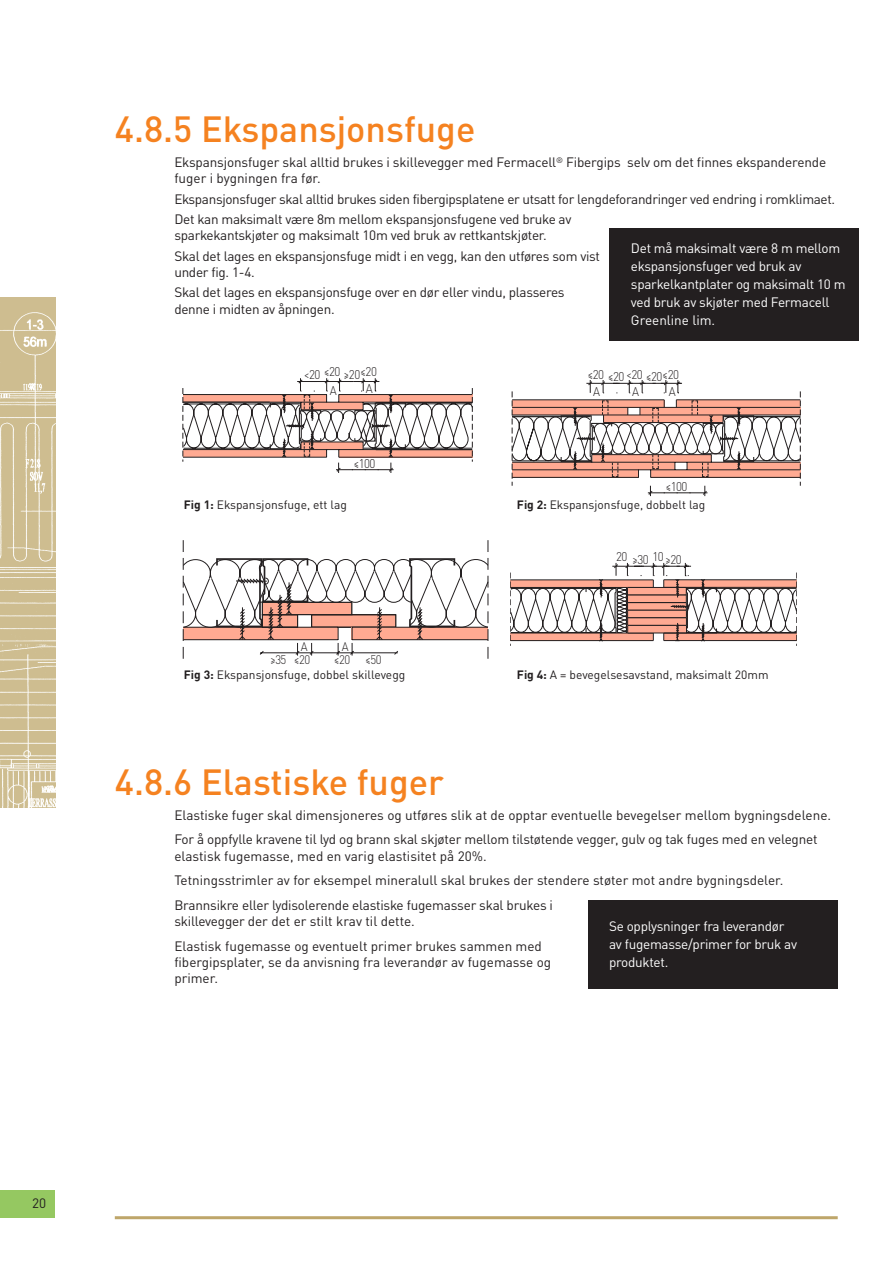
<style>
.page{position:relative;width:893px;height:1263px;background:#fff}
.page>*{position:absolute;margin:0;border:0;box-sizing:border-box;transform-origin:0 0}
.t1{font:500 36px "DINOT";color:#f58220}
.t2{font:13.5px/24.8px "DINOT";letter-spacing:-.015em;color:#231f20}
.t3{font:13.5px/18px "DINOT";letter-spacing:-.02em;color:#fff}
.t4{font:300 12.6px/17px "DINOT";letter-spacing:-.05em;color:#231f20;scale:.92 1}
.t5{font:300 12.45px "DINOT";letter-spacing:-.05em;color:#231f20;scale:.92 1}
.t6{font:300 12.3px "DIN Pro";letter-spacing:-.05em;color:#231f20;scale:.92 1}
.t7{font:12px "DINOT";color:#231f20}
.s1{font-weight:700}
</style>
<div class="page">
<hr style="left:115px;top:1216px;width:723px;height:3px;background:#bea66a">
<div style="left:0;top:1191px;width:54px;height:27px;background:#95c861"></div>
<img style="left:0;top:298px;width:55px;height:510px">
<div style="left:610px;top:228px;width:249px;height:112px;background:#231f20"></div>
<div style="left:588px;top:900px;width:249px;height:88px;background:#231f20"></div>
<svg style="left:183px;top:378px;width:290px;height:95px"></svg>
<svg style="left:512px;top:380px;width:289px;height:116px"></svg>
<svg style="left:510px;top:562px;width:287px;height:84px"></svg>
<svg style="left:183px;top:540px;width:306px;height:119px"></svg>
<h1 class="t1" style="left:115px;top:106px;width:362px">4.8.5 Ekspansjonsfuge</h1>
<p class="t2" style="left:174px;top:154px;width:653px;line-height:16.2px">Ekspansjonsfuger skal alltid brukes i skillevegger med Fermacell<sup>®</sup> Fibergips selv om det finnes ekspanderende fuger i bygningen fra før.</p>
<p class="t2" style="left:174px;top:188px;width:662px;line-height:20.4px">Ekspansjonsfuger skal alltid brukes siden fibergipsplatene er utsatt for lengdeforandringer ved endring i romklimaet.<br>Det kan maksimalt være 8m mellom ekspansjonsfugene ved bruke av</p>
<p class="t2" style="left:174px;top:225px;width:427px;line-height:20.4px">sparkekantskjøter og maksimalt 10m ved bruk av rettkantskjøter.<br>Skal det lages en ekspansjonsfuge midt i en vegg, kan den utføres som vist</p>
<p class="t2" style="left:174px;top:262px;width:392px;line-height:20.4px">under fig. 1-4.<br>Skal det lages en ekspansjonsfuge over en dør eller vindu, plasseres</p>
<p class="t2" style="left:174px;top:296px;width:162px">denne i midten av åpningen.</p>
<p class="t3" style="left:631px;top:239px;width:216px">Det må maksimalt være 8 m mellom ekspansjonsfuger ved bruk av sparkelkantplater og maksimalt 10 m ved bruk av skjøter med Fermacell<br>Greenline lim.</p>
<p class="t4" style="left:330px;top:364px;width:53px;text-indent:-26px">&lt;20 ≤20 ≥20≤20<br>A</p>
<p class="t4" style="left:366px;top:379px;width:9px">A</p>
<p class="t4" style="left:353px;top:454px;width:25px">≤100</p>
<p class="t7" style="left:184px;top:497px;width:165px"><span class="s1">Fig 1:</span> Ekspansjonsfuge, ett lag</p>
<p class="t6" style="left:301px;top:637px;width:9px">A</p>
<p class="t6" style="left:342px;top:637px;width:9px">A</p>
<p class="t6" style="left:270px;top:650px;width:19px">≥35</p>
<p class="t6" style="left:334px;top:650px;width:53px">≤20 ≤50</p>
<p class="t6" style="left:294px;top:650px;width:19px">≤20</p>
<p class="t7" style="left:184px;top:668px;width:223px"><span class="s1">Fig 3:</span> Ekspansjonsfuge, dobbel skillevegg</p>
<p class="t4" style="left:587px;top:365px;width:101px">≤20 ≤20 &lt;20 ≤20≤20</p>
<p class="t4" style="left:593px;top:382px;width:9px">A</p>
<p class="t4" style="left:669px;top:382px;width:9px">A</p>
<p class="t4" style="left:632px;top:382px;width:9px">A</p>
<p class="t4" style="left:665px;top:477px;width:25px">≤100</p>
<p class="t7" style="left:517px;top:497px;width:190px"><span class="s1">Fig 2:</span> Ekspansjonsfuge, dobbelt lag</p>
<p class="t5" style="left:616px;top:551px;width:73px">20 ≥30 10 ≥20</p>
<p class="t7" style="left:517px;top:668px;width:253px"><span class="s1">Fig 4:</span> A = bevegelsesavstand, maksimalt 20mm</p>
<h1 class="t1" style="left:115px;top:759px;width:331px">4.8.6 Elastiske fuger</h1>
<p class="t2" style="left:174px;top:802px;width:658px">Elastiske fuger skal dimensjoneres og utføres slik at de opptar eventuelle bevegelser mellom bygningsdelene.<br>For å oppfylle kravene til lyd og brann skal skjøter mellom tilstøtende vegger, gulv og tak fuges med en velegnet</p>
<p class="t2" style="left:174px;top:843px;width:611px">elastisk fugemasse, med en varig elastisitet på 20%.<br>Tetningsstrimler av for eksempel mineralull skal brukes der stendere støter mot andre bygningsdeler.<br>Brannsikre eller lydisolerende elastiske fugemasser skal brukes i</p>
<p class="t2" style="left:174px;top:909px;width:369px">skillevegger der det er stilt krav til dette.<br>Elastisk fugemasse og eventuelt primer brukes sammen med</p>
<p class="t2" style="left:174px;top:954px;width:378px;line-height:16.2px">fibergipsplater, se da anvisning fra leverandør av fugemasse og primer.</p>
<p class="t3" style="left:609px;top:917px;width:190px">Se opplysninger fra leverandør av fugemasse/primer for bruk av produktet.</p>
<p class="t2" style="left:32px;top:1190px;width:16px">20</p>
</div>
